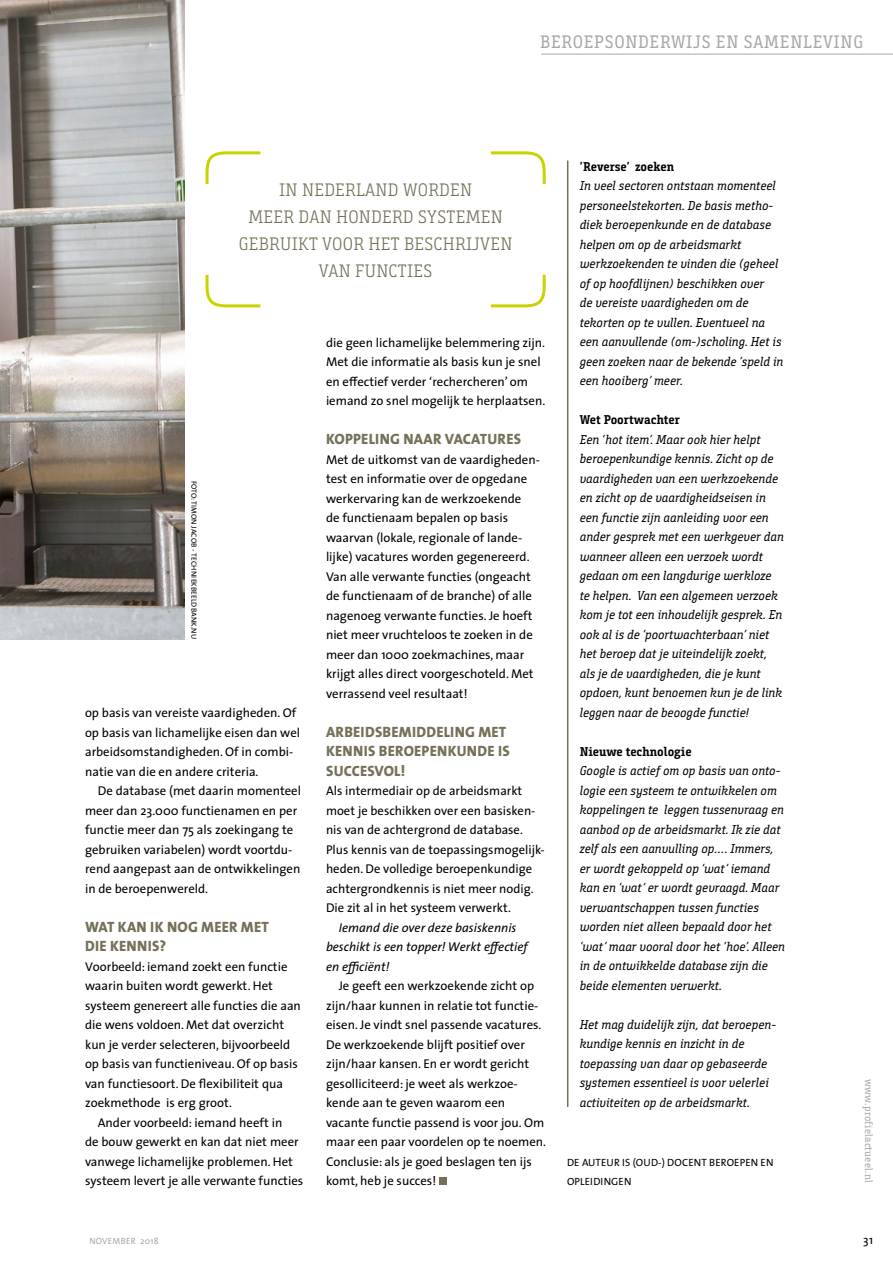
<style>
.page{position:relative;width:893px;height:1263px;background:#fff}
.page>*{position:absolute;margin:0;border:0;box-sizing:border-box;transform-origin:0 0}
.t1{font:300 18px/27px "Bunday Slab";letter-spacing:.02em;color:#757159;text-align:center}
.t2{font:18px "Bunday Slab";letter-spacing:.045em;color:#a8a8a7}
.t3{font:800 15px/19.5px "The Sans";letter-spacing:.015em;color:#757159}
.t4{font:12.75px/19.5px "The Sans";color:#000}
.t5{font:italic 12.75px/19.5px "Bunday Slab";color:#000}
.t6{font:italic 12.75px/19.5px "The Sans";color:#000}
.t7{font:700 12.75px "Bunday Slab";color:#000}
.t8{font:12px "The Sans";color:#000}
.t9{font:10.5px/19.5px "The Sans";letter-spacing:.015em;color:#000}
.t10{font:10.5px "Bunday Slab";letter-spacing:.02em;color:#a8a8a7}
.t11{font:9px "The Sans";letter-spacing:.035em;color:#a8a8a7}
.t12{font:7.5px "The Sans";letter-spacing:.015em;color:#000}
</style>
<div class="page">
<img style="left:0;top:0;width:184px;height:639px">
<hr style="left:541px;top:54px;width:352px;height:1px;background:#a8a8a7">
<div style="left:439px;top:1178px;width:7px;height:7px;background:#757159"></div>
<svg style="left:490px;top:151px;width:56px;height:33px"></svg>
<svg style="left:205px;top:274px;width:56px;height:34px"></svg>
<svg style="left:205px;top:151px;width:56px;height:33px"></svg>
<svg style="left:490px;top:274px;width:56px;height:34px"></svg>
<hr style="left:567px;top:161px;width:1px;height:945px;background:#757159">
<h1 class="t2" style="left:540px;top:31px;width:324px">BEROEPSONDERWIJS EN SAMENLEVING</h1>
<h1 class="t1" style="left:239px;top:176px;width:275px">IN NEDERLAND WORDEN<br>MEER DAN HONDERD SYSTEMEN<br>GEBRUIKT VOOR HET BESCHRIJVEN<br>VAN FUNCTIES</h1>
<p class="t12" style="left:200px;top:481px;width:160px;rotate:90deg">FOTO: TIMON JACOB - TECHNIEKBEELDBANK.NU</p>
<p class="t4" style="left:85px;top:703px;width:217px">op basis van vereiste vaardigheden. Of op basis van lichamelijke eisen dan wel arbeidsomstandigheden. Of in combi&shy;natie van die en andere criteria.</p>
<p class="t4" style="left:85px;top:781px;width:217px;text-indent:13px">De database (met daarin momenteel meer dan 23.000 functienamen en per functie meer dan 75 als zoekingang te gebruiken variabelen) wordt voortdu&shy;rend aangepast aan de ontwikkelingen in de beroepenwereld.</p>
<p class="t3" style="left:85px;top:916px;width:185px">WAT KAN IK NOG MEER MET<br>DIE KENNIS?</p>
<p class="t4" style="left:85px;top:956px;width:217px">Voorbeeld: iemand zoekt een functie waarin buiten wordt gewerkt. Het systeem genereert alle functies die aan die wens voldoen. Met dat overzicht kun je verder selecteren, bijvoorbeeld op basis van functieniveau. Of op basis van functiesoort. De flexibiliteit qua zoekmethode is erg groot.</p>
<p class="t4" style="left:85px;top:1112px;width:220px;text-indent:13px">Ander voorbeeld: iemand heeft in<br>de bouw gewerkt en kan dat niet meer vanwege lichamelijke problemen. Het systeem levert je alle verwante functies</p>
<p class="t4" style="left:326px;top:332px;width:221px">die geen lichamelijke belemmering zijn.<br>Met die informatie als basis kun je snel en effectief verder ‘rechercheren’ om iemand zo snel mogelijk te herplaatsen.</p>
<p class="t3" style="left:326px;top:429px;width:196px">KOPPELING NAAR VACATURES</p>
<p class="t4" style="left:326px;top:449px;width:215px">Met de uitkomst van de vaardigheden&shy;test en informatie over de opgedane werkervaring kan de werkzoekende<br>de functienaam bepalen op basis waarvan (lokale, regionale of lande&shy;lijke) vacatures worden gegenereerd.<br>Van alle verwante functies (ongeacht de functienaam of de branche) of alle nagenoeg verwante functies. Je hoeft niet meer vruchteloos te zoeken in de meer dan 1000 zoekmachines, maar krijgt alles direct voorgeschoteld. Met verrassend veel resultaat!</p>
<p class="t3" style="left:326px;top:721px;width:185px">ARBEIDSBEMIDDELING MET<br>KENNIS BEROEPENKUNDE IS<br>SUCCESVOL!</p>
<p class="t4" style="left:326px;top:781px;width:220px">Als intermediair op de arbeidsmarkt moet je beschikken over een basisken&shy;nis van de achtergrond de database.<br>Plus kennis van de toepassingsmogelijk&shy;heden. De volledige beroepenkundige achtergrondkennis is niet meer nodig.<br>Die zit al in het systeem verwerkt.</p>
<p class="t6" style="left:326px;top:917px;width:203px;text-indent:13px">Iemand die over deze basiskennis beschikt is een topper! Werkt effectief en efficiënt!</p>
<p class="t4" style="left:326px;top:976px;width:222px;text-indent:13px">Je geeft een werkzoekende zicht op zijn/haar kunnen in relatie tot functie&shy;eisen. Je vindt snel passende vacatures.<br>De werkzoekende blijft positief over zijn/haar kansen. En er wordt gericht gesolliciteerd: je weet als werkzoe&shy;kende aan te geven waarom een vacante functie passend is voor jou. Om maar een paar voordelen op te noemen.<br>Conclusie: als je goed beslagen ten ijs komt, heb je succes!</p>
<p class="t7" style="left:580px;top:159px;width:96px">‘Reverse’ zoeken</p>
<p class="t5" style="left:580px;top:176px;width:205px">In veel sectoren ontstaan momenteel personeelstekorten. De basis metho&shy;diek beroepenkunde en de database helpen om op de arbeidsmarkt werkzoekenden te vinden die (geheel of op hoofdlijnen) beschikken over<br>de vereiste vaardigheden om de tekorten op te vullen. Eventueel na een aanvullende (om-)scholing. Het is geen zoeken naar de bekende ‘speld in een hooiberg’ meer.</p>
<p class="t7" style="left:580px;top:412px;width:102px">Wet Poortwachter</p>
<p class="t5" style="left:580px;top:430px;width:206px">Een ‘hot item’. Maar ook hier helpt beroepenkundige kennis. Zicht op de vaardigheden van een werkzoekende en zicht op de vaardigheidseisen in een functie zijn aanleiding voor een ander gesprek met een werkgever dan wanneer alleen een verzoek wordt gedaan om een langdurige werkloze te helpen. Van een algemeen verzoek kom je tot een inhoudelijk gesprek. En ook al is de ‘poortwachterbaan’ niet het beroep dat je uiteindelijk zoekt, als je de vaardigheden, die je kunt opdoen, kunt benoemen kun je de link leggen naar de beoogde functie!</p>
<p class="t7" style="left:580px;top:744px;width:113px">Nieuwe technologie</p>
<p class="t5" style="left:580px;top:761px;width:207px">Google is actief om op basis van onto&shy;logie een systeem te ontwikkelen om koppelingen te leggen tussenvraag en aanbod op de arbeidsmarkt. Ik zie dat zelf als een aanvulling op…. Immers, er wordt gekoppeld op ‘wat’ iemand kan en ‘wat’ er wordt gevraagd. Maar verwantschappen tussen functies worden niet alleen bepaald door het ‘wat’ maar vooral door het ‘hoe’. Alleen in de ontwikkelde database zijn die beide elementen verwerkt.</p>
<p class="t5" style="left:580px;top:1015px;width:197px">Het mag duidelijk zijn, dat beroepen&shy;kundige kennis en inzicht in de toepassing van daar op gebaseerde systemen essentieel is voor velerlei activiteiten op de arbeidsmarkt.</p>
<p class="t9" style="left:567px;top:1152px;width:208px">DE AUTEUR IS (OUD-) DOCENT BEROEPEN EN<br>OPLEIDINGEN</p>
<p class="t10" style="left:875px;top:1079px;width:105px;rotate:90deg">www.profielactueel.nl</p>
<p class="t11" style="left:89px;top:1233px;width:71px">NOVEMBER 2018</p>
<p class="t8" style="left:863px;top:1229px;width:11px">31</p>
</div>
